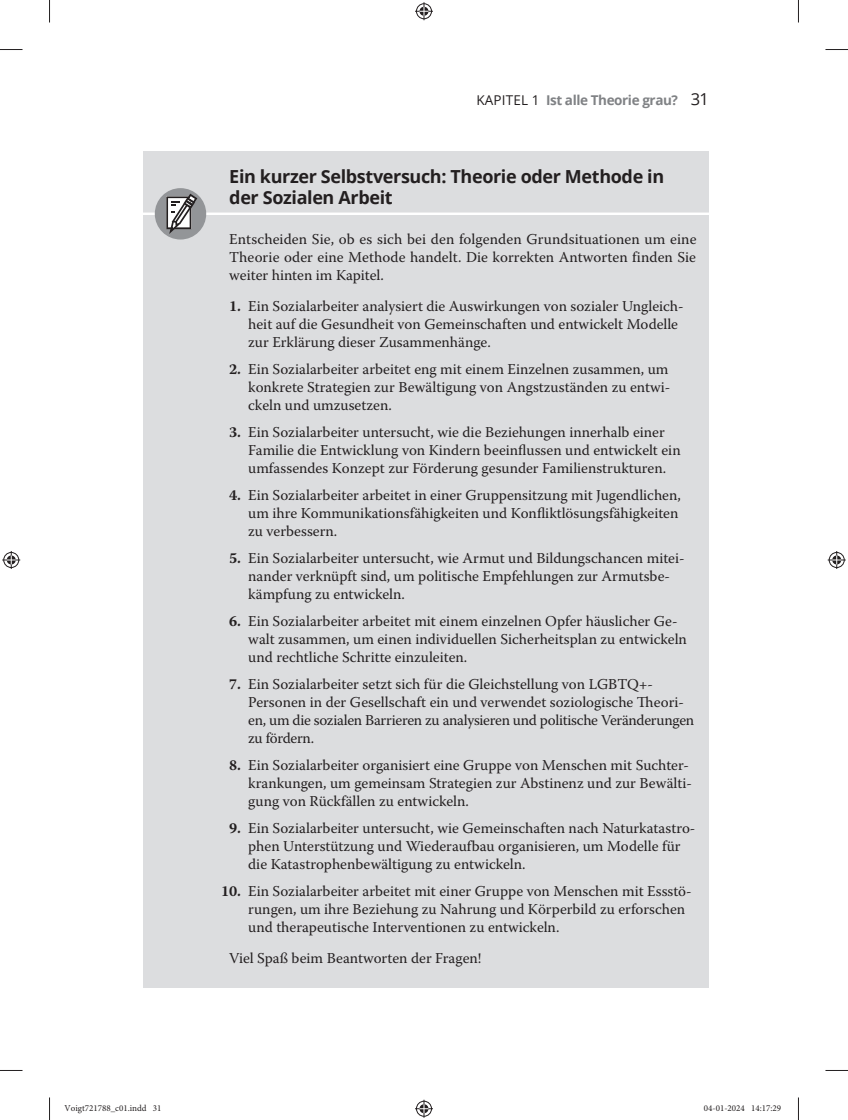
<style>
.page{position:relative;width:848px;height:1120px;background:#fff}
.page>*{position:absolute;margin:0;border:0;box-sizing:border-box;transform-origin:0 0}
.t1{font:700 18px/21px "Open Sans";letter-spacing:-.02em;color:#231f20}
.t2{font:15px/18px "Warnock Pro";color:#231f20}
.t3{font:700 13.5px "Open Sans";letter-spacing:-.03em;color:#808285}
.t4{font:9px "Minion Pro";color:#231f20}
.s1{font-weight:400;color:#231f20}
.s2{font-weight:400;font-size:16.5px;color:#231f20}
.s3{font-weight:700}
</style>
<div class="page">
<div style="left:143px;top:151px;width:566px;height:78px;background:#dcdddf"></div>
<hr style="left:56px;top:212px;width:653px;height:3px;background:#fff">
<div style="left:143px;top:215px;width:566px;height:90px;background:#dcdddf"></div>
<div style="left:143px;top:282px;width:566px;height:90px;background:#dcdddf"></div>
<div style="left:143px;top:345px;width:566px;height:90px;background:#dcdddf"></div>
<div style="left:143px;top:408px;width:566px;height:90px;background:#dcdddf"></div>
<div style="left:143px;top:471px;width:566px;height:90px;background:#dcdddf"></div>
<div style="left:143px;top:534px;width:566px;height:90px;background:#dcdddf"></div>
<div style="left:143px;top:597px;width:566px;height:90px;background:#dcdddf"></div>
<div style="left:143px;top:660px;width:566px;height:108px;background:#dcdddf"></div>
<div style="left:143px;top:741px;width:566px;height:90px;background:#dcdddf"></div>
<div style="left:143px;top:804px;width:566px;height:90px;background:#dcdddf"></div>
<div style="left:143px;top:867px;width:566px;height:90px;background:#dcdddf"></div>
<div style="left:143px;top:933px;width:566px;height:54px;background:#dcdddf"></div>
<div style="left:155px;top:188px;width:51px;height:51px;background:#939598;border-radius:50%"></div>
<svg style="left:166px;top:194px;width:31px;height:40px"></svg>
<svg style="left:0;top:49px;width:22px;height:1px"></svg>
<svg style="left:825px;top:49px;width:22px;height:1px"></svg>
<svg style="left:0;top:1070px;width:22px;height:1px"></svg>
<svg style="left:825px;top:1070px;width:22px;height:1px"></svg>
<svg style="left:49px;top:0;width:1px;height:23px"></svg>
<svg style="left:49px;top:1097px;width:1px;height:22px"></svg>
<svg style="left:798px;top:0;width:1px;height:23px"></svg>
<svg style="left:798px;top:1097px;width:1px;height:22px"></svg>
<svg style="left:415px;top:2px;width:18px;height:18px"></svg>
<svg style="left:415px;top:1099px;width:18px;height:18px"></svg>
<svg style="left:2px;top:551px;width:18px;height:18px"></svg>
<svg style="left:827px;top:551px;width:18px;height:18px"></svg>
<p class="t3" style="left:476px;top:90px;width:234px"><span class="s1">KAPITEL 1</span> Ist alle Theorie grau? <span class="s2">31</span></p>
<p class="t1" style="left:229px;top:165px;width:436px">Ein kurzer Selbstversuch: Theorie oder Methode in der Sozialen Arbeit</p>
<p class="t2" style="left:229px;top:229px;width:468px;text-align:justify">Entscheiden Sie, ob es sich bei den folgenden Grundsituationen um eine Theorie oder eine Methode handelt. Die korrekten Antworten finden Sie weiter hinten im Kapitel.</p>
<p class="t2" style="left:248px;top:296px;width:437px;text-indent:-19px"><span class="s3">1.</span> Ein Sozialarbeiter analysiert die Auswirkungen von sozialer Ungleich&shy;heit auf die Gesundheit von Gemeinschaften und entwickelt Modelle zur Erklärung dieser Zusammenhänge.</p>
<p class="t2" style="left:248px;top:359px;width:423px;text-indent:-19px"><span class="s3">2.</span> Ein Sozialarbeiter arbeitet eng mit einem Einzelnen zusammen, um konkrete Strategien zur Bewältigung von Angstzuständen zu entwi&shy;ckeln und umzusetzen.</p>
<p class="t2" style="left:248px;top:422px;width:434px;text-indent:-19px"><span class="s3">3.</span> Ein Sozialarbeiter untersucht, wie die Beziehungen innerhalb einer<br>Familie die Entwicklung von Kindern beeinflussen und entwickelt ein umfassendes Konzept zur Förderung gesunder Familienstrukturen.</p>
<p class="t2" style="left:248px;top:485px;width:434px;text-indent:-19px"><span class="s3">4.</span> Ein Sozialarbeiter arbeitet in einer Gruppensitzung mit Jugendlichen, um ihre Kommunikationsfähigkeiten und Konfliktlösungsfähigkeiten zu verbessern.</p>
<p class="t2" style="left:248px;top:548px;width:436px;text-indent:-19px"><span class="s3">5.</span> Ein Sozialarbeiter untersucht, wie Armut und Bildungschancen mitei&shy;nander verknüpft sind, um politische Empfehlungen zur Armutsbe&shy;kämpfung zu entwickeln.</p>
<p class="t2" style="left:248px;top:611px;width:440px;text-indent:-19px"><span class="s3">6.</span> Ein Sozialarbeiter arbeitet mit einem einzelnen Opfer häuslicher Ge&shy;walt zusammen, um einen individuellen Sicherheitsplan zu entwickeln und rechtliche Schritte einzuleiten.</p>
<p class="t2" style="left:248px;top:674px;width:447px;text-indent:-19px"><span class="s3">7.</span> Ein Sozialarbeiter setzt sich für die Gleichstellung von LGBTQ+- Personen in der Gesellschaft ein und verwendet soziologische Theori&shy;en, um die sozialen Barrieren zu analysieren und politische Veränderungen zu fördern.</p>
<p class="t2" style="left:248px;top:755px;width:445px;text-indent:-19px"><span class="s3">8.</span> Ein Sozialarbeiter organisiert eine Gruppe von Menschen mit Suchter&shy;krankungen, um gemeinsam Strategien zur Abstinenz und zur Bewälti&shy;gung von Rückfällen zu entwickeln.</p>
<p class="t2" style="left:248px;top:818px;width:448px;text-indent:-19px"><span class="s3">9.</span> Ein Sozialarbeiter untersucht, wie Gemeinschaften nach Naturkatastro&shy;phen Unterstützung und Wiederaufbau organisieren, um Modelle für die Katastrophenbewältigung zu entwickeln.</p>
<p class="t2" style="left:248px;top:881px;width:445px;text-indent:-27px"><span class="s3">10.</span> Ein Sozialarbeiter arbeitet mit einer Gruppe von Menschen mit Essstö&shy;rungen, um ihre Beziehung zu Nahrung und Körperbild zu erforschen und therapeutische Interventionen zu entwickeln.</p>
<p class="t2" style="left:229px;top:948px;width:253px">Viel Spaß beim Beantworten der Fragen!</p>
<p class="t4" style="left:64px;top:1102px;width:98px">Voigt721788_c01.indd 31</p>
<p class="t4" style="left:703px;top:1102px;width:79px">04-01-2024 14:17:29</p>
</div>
